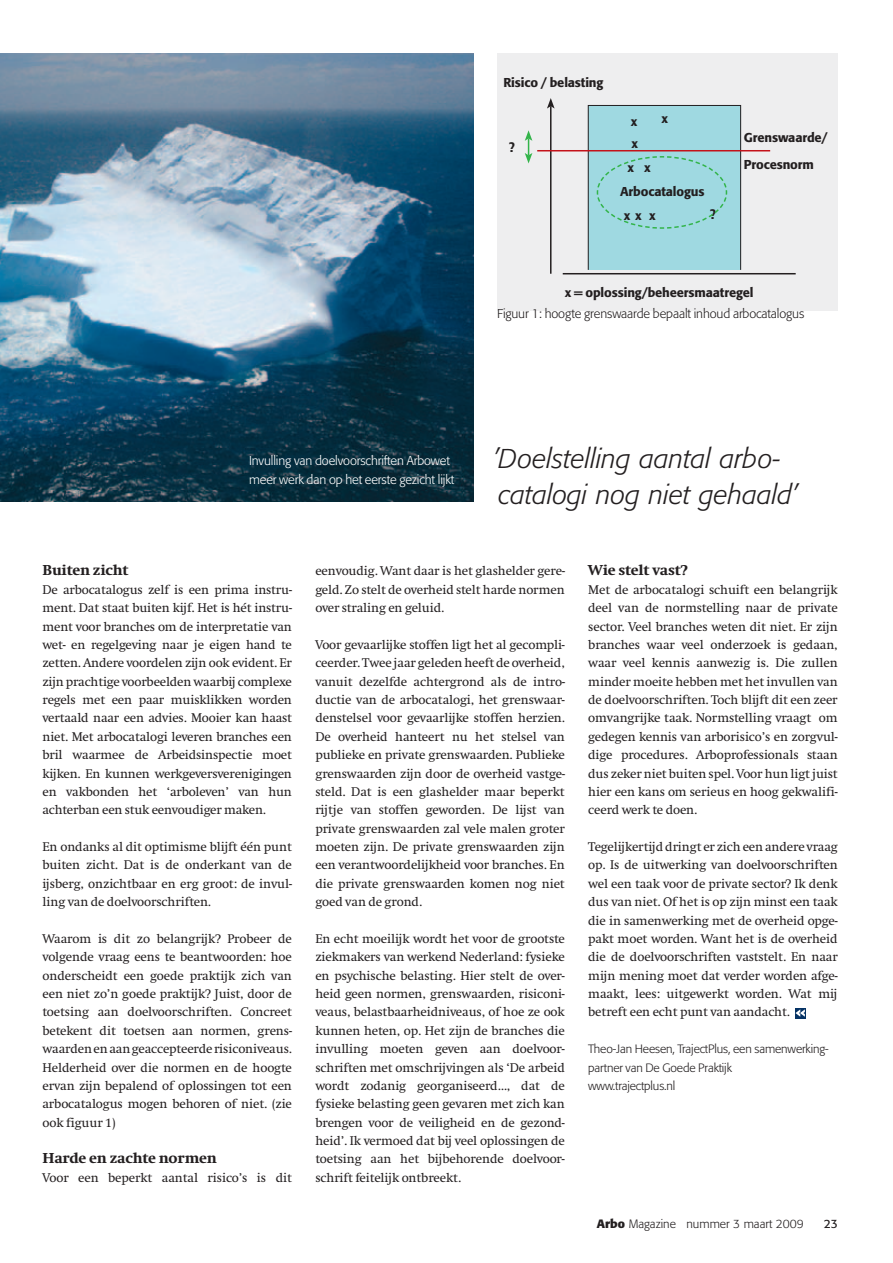
<style>
.page{position:relative;width:893px;height:1263px;background:#fff}
.page>*{position:absolute;margin:0;border:0;box-sizing:border-box;transform-origin:0 0}
.t1{font:italic 300 27px/36px "Formata";color:#231f20}
.t2{font:800 15px "Swift";letter-spacing:-.01em;color:#231f20}
.t3{font:13.2px/18.3px "Swift";letter-spacing:-.01em;color:#231f20;text-align:justify}
.t4{font:500 12.75px/26.4px "Formata";letter-spacing:-.01em;color:#231f20}
.t5{font:300 12.75px/18.5px "Formata";letter-spacing:-.01em;color:#fff}
.t6{font:300 12.75px "Formata";letter-spacing:-.01em;color:#231f20}
.t7{font:300 12px/18.3px "Formata";letter-spacing:-.01em;color:#231f20}
.t8{font:12px "Formata";color:#231f20}
.s1{font-weight:700}
</style>
<div class="page">
<div style="left:497px;top:53px;width:341px;height:257px;background:#eeeeef"></div>
<div style="left:588px;top:105px;width:153px;height:165px;background:#9fd9e1"></div>
<div style="left:588px;top:105px;width:153px;height:165px;border:1px solid #231f20"></div>
<div style="left:795px;top:1008px;width:11px;height:11px;background:#053264"></div>
<svg style="left:795px;top:1009px;width:10px;height:8px"></svg>
<img style="left:0;top:53px;width:474px;height:449px">
<svg style="left:525px;top:130px;width:7px;height:33px"></svg>
<hr style="left:550px;top:106px;width:1px;height:168px;background:#231f20">
<svg style="left:547px;top:98px;width:8px;height:11px"></svg>
<hr style="left:537px;top:150px;width:233px;height:2px;background:#c4121a">
<hr style="left:563px;top:273px;width:233px;height:1px;background:#231f20">
<svg style="left:596px;top:156px;width:132px;height:73px"></svg>
<p class="t4" style="left:503px;top:70px;width:101px">Risico / belasting</p>
<p class="t4" style="left:509px;top:135px;width:7px">?</p>
<p class="t4" style="left:631px;top:109px;width:8px">x</p>
<p class="t4" style="left:661px;top:106px;width:8px">x</p>
<p class="t4" style="left:627px;top:132px;width:25px;line-height:24.8px;text-indent:4px">x<br>x x</p>
<p class="t4" style="left:620px;top:179px;width:86px">Arbocatalogus</p>
<p class="t4" style="left:624px;top:204px;width:34px">xxx</p>
<p class="t4" style="left:710px;top:202px;width:7px">?</p>
<p class="t4" style="left:744px;top:125px;width:85px">Grenswaarde/<br>Procesnorm</p>
<p class="t4" style="left:565px;top:280px;width:190px">x = oplossing/beheersmaatregel</p>
<p class="t6" style="left:497px;top:308px;width:308px">Figuur 1: hoogte grenswaarde bepaalt inhoud arbocatalogus</p>
<p class="t5" style="left:249px;top:452px;width:207px">Invulling van doelvoorschriften Arbowet meer werk dan op het eerste gezicht lijkt</p>
<h1 class="t1" style="left:493px;top:442px;width:306px">’ Doelstelling aantal arbo&shy;catalogi nog niet gehaald’</h1>
<p class="t2" style="left:42px;top:565px;width:88px">Buiten zicht</p>
<p class="t3" style="left:42px;top:582px;width:251px">De arbocatalogus zelf is een prima instru&shy;ment. Dat staat buiten kijf. Het is hét instru&shy;ment voor branches om de interpretatie van wet- en regelgeving naar je eigen hand te zetten. Andere voordelen zijn ook evident. Er zijn prachtige voorbeelden waarbij complexe regels met een paar muisklikken worden vertaald naar een advies. Mooier kan haast niet. Met arbocatalogi leveren branches een bril waarmee de Arbeidsinspectie moet kijken. En kunnen werkgeversverenigingen en vakbonden het ‘arboleven’ van hun achterban een stuk eenvoudiger maken.</p>
<p class="t3" style="left:42px;top:839px;width:251px">En ondanks al dit optimisme blijft één punt buiten zicht. Dat is de onderkant van de ijsberg, onzichtbaar en erg groot: de invul&shy;ling van de doelvoorschriften.</p>
<p class="t3" style="left:42px;top:931px;width:251px">Waarom is dit zo belangrijk? Probeer de volgende vraag eens te beantwoorden: hoe onderscheidt een goede praktijk zich van een niet zo’n goede praktijk? Juist, door de toetsing aan doelvoorschriften. Concreet betekent dit toetsen aan normen, grens&shy;waarden en aan geaccepteerde risiconiveaus.<br>Helderheid over die normen en de hoogte ervan zijn bepalend of oplossingen tot een arbocatalogus mogen behoren of niet. (zie ook figuur 1)</p>
<p class="t2" style="left:42px;top:1153px;width:176px">Harde en zachte normen</p>
<p class="t3" style="left:42px;top:1170px;width:251px">Voor een beperkt aantal risico’s is dit</p>
<p class="t3" style="left:315px;top:563px;width:251px">eenvoudig. Want daar is het glashelder gere&shy;geld. Zo stelt de overheid stelt harde normen over straling en geluid.</p>
<p class="t3" style="left:315px;top:637px;width:251px">Voor gevaarlijke stoffen ligt het al gecompli&shy;ceerder. Twee jaar geleden heeft de overheid, vanuit dezelfde achtergrond als de intro&shy;ductie van de arbocatalogi, het grenswaar&shy;denstelsel voor gevaarlijke stoffen herzien.<br>De overheid hanteert nu het stelsel van publieke en private grenswaarden. Publieke grenswaarden zijn door de overheid vastge&shy;steld. Dat is een glashelder maar beperkt rijtje van stoffen geworden. De lijst van private grenswaarden zal vele malen groter moeten zijn. De private grenswaarden zijn een verantwoordelijkheid voor branches. En die private grenswaarden komen nog niet goed van de grond.</p>
<p class="t3" style="left:315px;top:931px;width:251px">En echt moeilijk wordt het voor de grootste ziekmakers van werkend Nederland: fysieke en psychische belasting. Hier stelt de over&shy;heid geen normen, grenswaarden, risiconi&shy;veaus, belastbaarheidniveaus, of hoe ze ook kunnen heten, op. Het zijn de branches die invulling moeten geven aan doelvoor&shy;schriften met omschrijvingen als ‘De arbeid wordt zodanig georganiseerd…, dat de fysieke belasting geen gevaren met zich kan brengen voor de veiligheid en de gezond&shy;heid’. Ik vermoed dat bij veel oplossingen de toetsing aan het bijbehorende doelvoor&shy;schrift feitelijk ontbreekt.</p>
<p class="t2" style="left:588px;top:565px;width:101px">Wie stelt vast?</p>
<p class="t3" style="left:588px;top:582px;width:251px">Met de arbocatalogi schuift een belangrijk deel van de normstelling naar de private sector. Veel branches weten dit niet. Er zijn branches waar veel onderzoek is gedaan, waar veel kennis aanwezig is. Die zullen minder moeite hebben met het invullen van de doelvoorschriften. Toch blijft dit een zeer omvangrijke taak. Normstelling vraagt om gedegen kennis van arborisico’s en zorgvul&shy;dige procedures. Arbo professionals staan dus zeker niet buiten spel. Voor hun ligt juist hier een kans om serieus en hoog gekwalifi&shy;ceerd werk te doen.</p>
<p class="t3" style="left:588px;top:839px;width:251px">Tegelijkertijd dringt er zich een andere vraag op. Is de uitwerking van doelvoorschriften wel een taak voor de private sector? Ik denk dus van niet. Of het is op zijn minst een taak die in samenwerking met de overheid opge&shy;pakt moet worden. Want het is de overheid die de doelvoorschriften vaststelt. En naar mijn mening moet dat verder worden afge&shy;maakt, lees: uitgewerkt worden. Wat mij betreft een echt punt van aandacht.</p>
<p class="t7" style="left:588px;top:1041px;width:242px">Theo-Jan Heesen, TrajectPlus, een samenwerking&shy;partner van De Goede Praktijk<br>www.trajectplus.nl</p>
<p class="t7" style="left:597px;top:1216px;width:208px"><span class="s1">Arbo</span> Magazine nummer 3 maart 2009</p>
<p class="t8" style="left:824px;top:1219px;width:15px">23</p>
</div>
